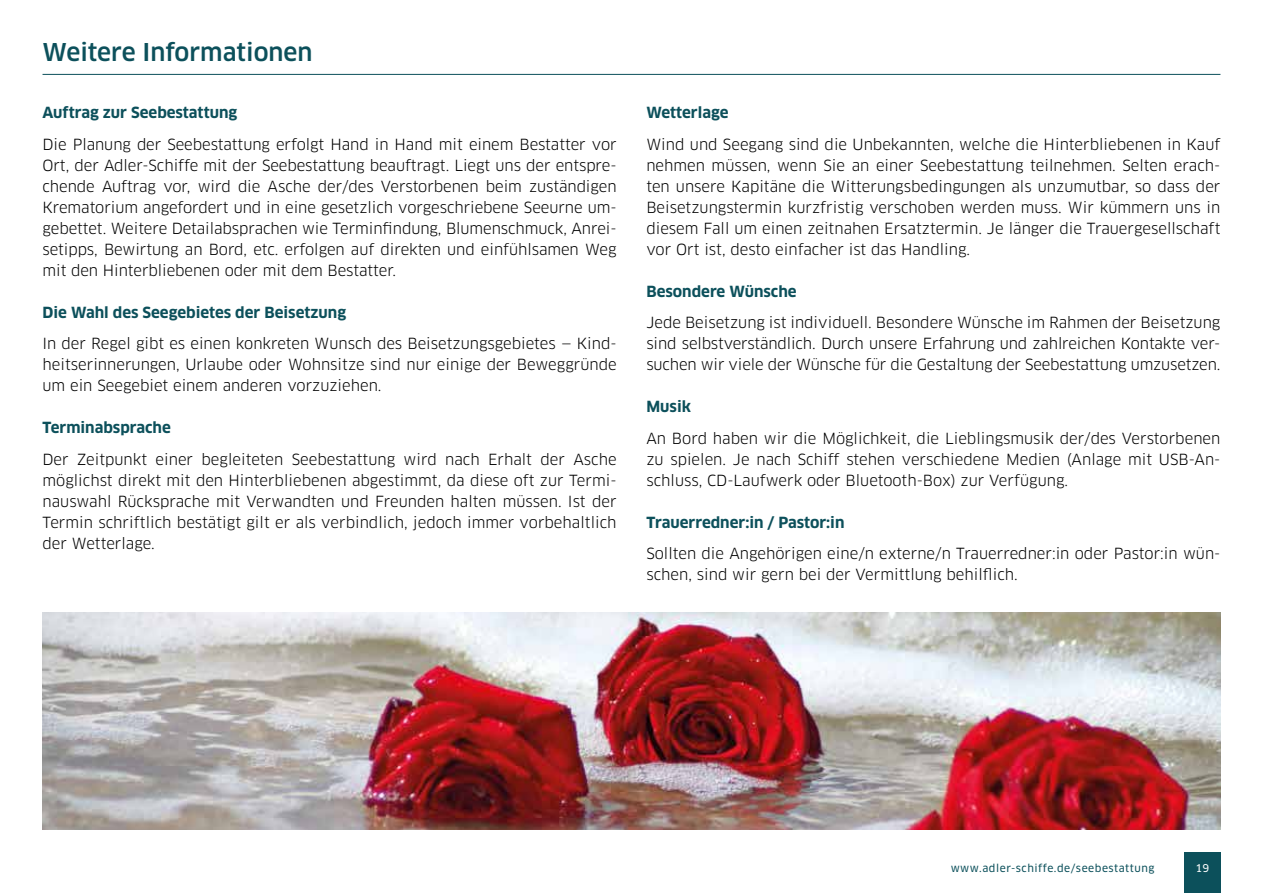
<style>
.page{position:relative;width:1263px;height:893px;background:#fff}
.page>*{position:absolute;margin:0;border:0;box-sizing:border-box;transform-origin:0 0}
.t1{font:500 24px "Clan Pro";color:#0c505b}
.t2{font:15px/21px "Clan Pro";color:#000;text-align:justify}
.t3{font:700 15px "Clan Pro";color:#0c505b}
.t4{font:10.5px "Clan Pro News";letter-spacing:.05em;color:#0c505b}
.t5{font:10.5px "Clan Pro News";color:#fff}
</style>
<div class="page">
<div style="left:1184px;top:853px;width:36px;height:40px;background:#0c505b"></div>
<hr style="left:43px;top:74px;width:1177px;height:1px;background:#0c505b">
<img style="left:43px;top:612px;width:1177px;height:217px">
<h1 class="t1" style="left:43px;top:39px;width:271px">Weitere Informationen</h1>
<p class="t3" style="left:43px;top:104px;width:196px">Auftrag zur Seebestattung</p>
<p class="t2" style="left:43px;top:134px;width:576px">Die Planung der Seebestattung erfolgt Hand in Hand mit einem Bestatter vor Ort, der Adler-Schiffe mit der Seebestattung beauftragt. Liegt uns der entspre&shy;chende Auftrag vor, wird die Asche der/des Verstorbenen beim zuständigen Krematorium angefordert und in eine gesetzlich vorgeschriebene Seeurne um&shy;gebettet. Weitere Detailabsprachen wie Terminfindung, Blumenschmuck, Anrei&shy;setipps, Bewirtung an Bord, etc. erfolgen auf direkten und einfühlsamen Weg mit den Hinterbliebenen oder mit dem Bestatter.</p>
<p class="t3" style="left:43px;top:303px;width:305px">Die Wahl des Seegebietes der Beisetzung</p>
<p class="t2" style="left:43px;top:333px;width:576px">In der Regel gibt es einen konkreten Wunsch des Beisetzungsgebietes — Kind&shy;heitserinnerungen, Urlaube oder Wohnsitze sind nur einige der Beweggründe um ein Seegebiet einem anderen vorzuziehen.</p>
<p class="t3" style="left:43px;top:419px;width:130px">Terminabsprache</p>
<p class="t2" style="left:43px;top:449px;width:576px">Der Zeitpunkt einer begleiteten Seebestattung wird nach Erhalt der Asche möglichst direkt mit den Hinterbliebenen abgestimmt, da diese oft zur Termi&shy;nauswahl Rücksprache mit Verwandten und Freunden halten müssen. Ist der Termin schriftlich bestätigt gilt er als verbindlich, jedoch immer vorbehaltlich der Wetterlage.</p>
<p class="t3" style="left:646px;top:104px;width:84px">Wetterlage</p>
<p class="t2" style="left:646px;top:134px;width:576px">Wind und Seegang sind die Unbekannten, welche die Hinterbliebenen in Kauf nehmen müssen, wenn Sie an einer Seebestattung teilnehmen. Selten erach&shy;ten unsere Kapitäne die Witterungsbedingungen als unzumutbar, so dass der Beisetzungstermin kurzfristig verschoben werden muss. Wir kümmern uns in diesem Fall um einen zeitnahen Ersatztermin. Je länger die Trauergesellschaft vor Ort ist, desto einfacher ist das Handling.</p>
<p class="t3" style="left:646px;top:282px;width:152px">Besondere Wünsche</p>
<p class="t2" style="left:646px;top:312px;width:576px">Jede Beisetzung ist individuell. Besondere Wünsche im Rahmen der Beisetzung sind selbstverständlich. Durch unsere Erfahrung und zahlreichen Kontakte ver&shy;suchen wir viele der Wünsche für die Gestaltung der Seebestattung umzusetzen.</p>
<p class="t3" style="left:646px;top:398px;width:46px">Musik</p>
<p class="t2" style="left:646px;top:428px;width:576px">An Bord haben wir die Möglichkeit, die Lieblingsmusik der/des Verstorbenen zu spielen. Je nach Schiff stehen verschiedene Medien (Anlage mit USB-An&shy;schluss, CD-Laufwerk oder Bluetooth-Box) zur Verfügung.</p>
<p class="t3" style="left:646px;top:513px;width:200px">Trauerredner:in / Pastor:in</p>
<p class="t2" style="left:646px;top:543px;width:576px">Sollten die Angehörigen eine/n externe/n Trauerredner:in oder Pastor:in wün&shy;schen, sind wir gern bei der Vermittlung behilflich.</p>
<p class="t4" style="left:951px;top:862px;width:205px">www.adler-schiffe.de/seebestattung</p>
<p class="t5" style="left:1195px;top:862px;width:15px">19</p>
</div>
